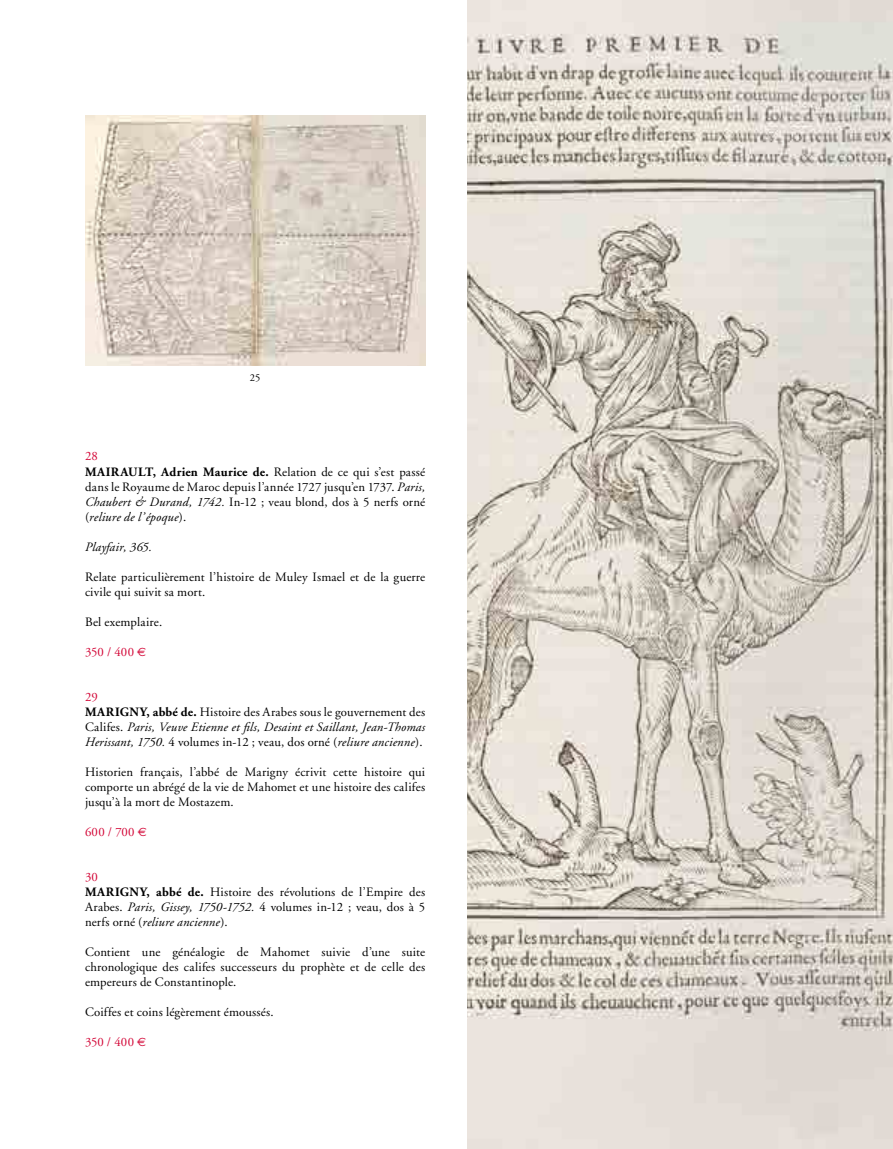
<style>
.page{position:relative;width:893px;height:1149px;background:#fff}
.page>*{position:absolute;margin:0;border:0;box-sizing:border-box;transform-origin:0 0}
.t1{font:12.75px/15px "Adobe Garamond";letter-spacing:.01em;color:#000}
.t2{font:italic 12.75px/15px "Adobe Garamond";letter-spacing:.01em;color:#000}
.t3{font:12.75px "Adobe Garamond";letter-spacing:.02em;color:#d30536}
.t4{font:10.5px "Adobe Garamond";color:#000}
.s1{color:#d30536}
.s2{font-weight:700}
.s3{font-style:italic}
.s4{font-family:"Euro Sans";font-size:12px}
.s5{font-style:normal;color:#d30536}
.s6{font-weight:700;font-style:normal}
.s7{font-style:normal}
</style>
<div class="page">
<img style="left:85px;top:115px;width:340px;height:250px">
<img style="left:468px;top:0;width:425px;height:1148px">
<p class="t4" style="left:250px;top:372px;width:12px">25</p>
<p class="t1" style="left:85px;top:449px;width:342px"><span class="s1">28<br></span><span class="s2">MAIRAULT, Adrien Maurice de.</span> Relation de ce qui s’est passé dans le Royaume de Maroc depuis l’année 1727 jusqu’en 1737. <span class="s3">Paris, Chaubert &amp; Durand, 1742.</span> In-12 ; veau blond, dos à 5 nerfs orné (<span class="s3">reliure de l’époque</span>).</p>
<p class="t2" style="left:85px;top:539px;width:68px">Playfair, 365.</p>
<p class="t1" style="left:85px;top:569px;width:342px">Relate particulièrement l’histoire de Muley Ismael et de la guerre civile qui suivit sa mort.</p>
<p class="t1" style="left:85px;top:614px;width:79px">Bel exemplaire.</p>
<p class="t3" style="left:85px;top:644px;width:63px">350 / 400 <span class="s4">€</span></p>
<p class="t2" style="left:85px;top:689px;width:342px"><span class="s5">29<br></span><span class="s6">MARIGNY, abbé de.</span> <span class="s7">Histoire des Arabes sous le gouvernement des Califes.</span> Paris, Veuve Etienne et fils, Desaint et Saillant, Jean-Thomas Herissant, 1750. <span class="s7">4 volumes in-12 ; veau, dos orné (</span>reliure ancienne<span class="s7">).</span></p>
<p class="t1" style="left:85px;top:764px;width:342px;text-align:justify">Historien français, l’abbé de Marigny écrivit cette histoire qui comporte un abrégé de la vie de Mahomet et une histoire des califes jusqu’à la mort de Mostazem.</p>
<p class="t3" style="left:85px;top:824px;width:63px">600 / 700 <span class="s4">€</span></p>
<p class="t1" style="left:85px;top:869px;width:342px"><span class="s1">30<br></span><span class="s2">MARIGNY, abbé de.</span> Histoire des révolutions de l’Empire des Arabes. <span class="s3">Paris, Gissey, 1750-1752.</span> 4 volumes in-12 ; veau, dos à 5 nerfs orné (<span class="s3">reliure ancienne</span>).</p>
<p class="t1" style="left:85px;top:944px;width:342px;text-align:justify">Contient une généalogie de Mahomet suivie d’une suite chronologique des califes successeurs du prophète et de celle des empereurs de Constantinople.</p>
<p class="t1" style="left:85px;top:1004px;width:190px">Coiffes et coins légèrement émoussés.</p>
<p class="t3" style="left:85px;top:1034px;width:63px">350 / 400 <span class="s4">€</span></p>
</div>
